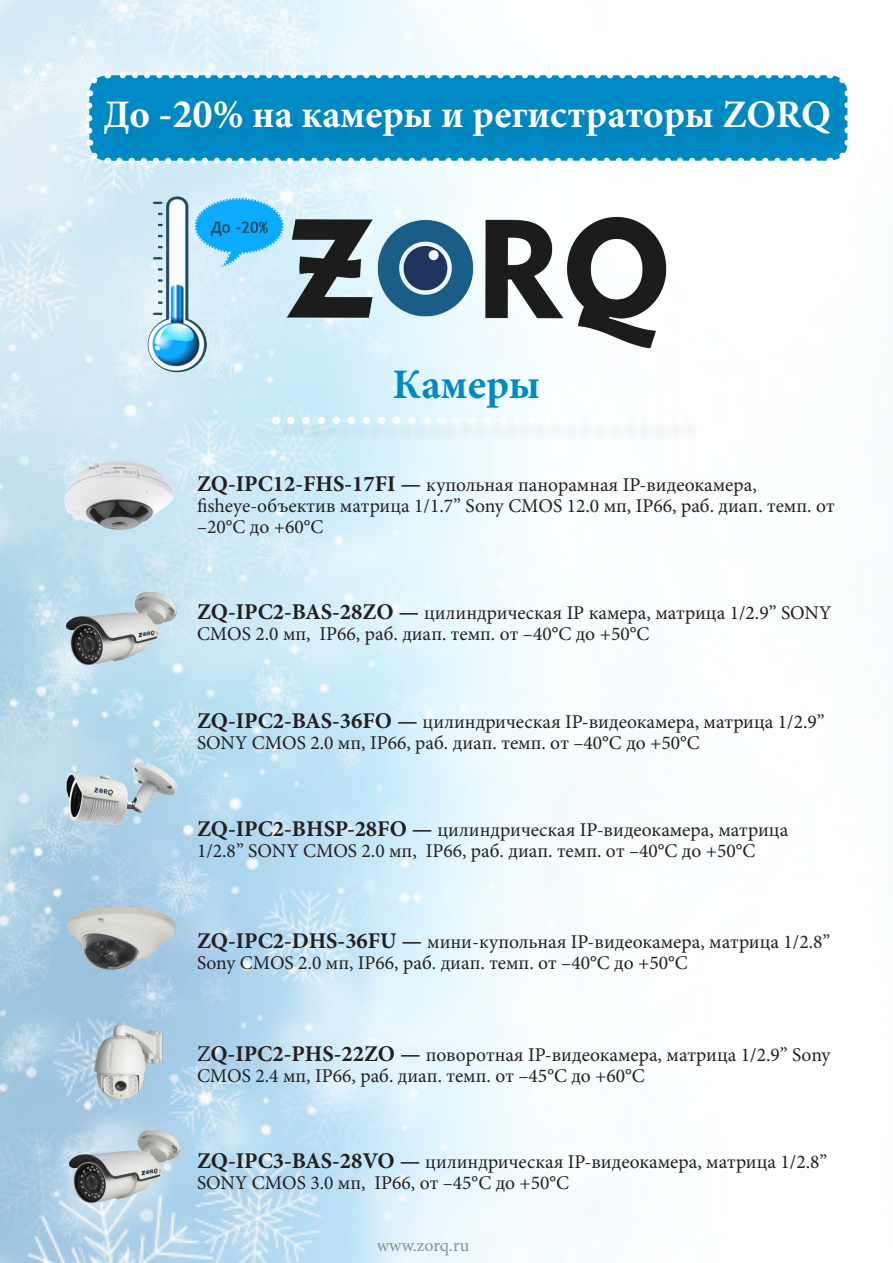
<style>
.page{position:relative;width:893px;height:1263px;background:#fff}
.page>*{position:absolute;margin:0;border:0;box-sizing:border-box;transform-origin:0 0}
.t1{font:700 42px "Minion Pro";letter-spacing:-.005em;color:#008ac5}
.t2{font:700 39px "Minion Pro";color:#fff}
.Paragraph_Style_1{font:19.5px/21px "Minion Pro";color:#231f20}
.t3{font:18px "Minion Pro";letter-spacing:.005em;color:#8d8f92}
.s1{font-size:40.5px}
.s2{font-weight:700;font-size:22.5px}
.s3{font-size:22.5px}
</style>
<div class="page">
<img style="left:0;top:1px;width:848px;height:1261px">
<div style="left:89px;top:75px;width:758px;height:86px;background:#008ac5;border-radius:18px"></div>
<svg style="left:119px;top:158px;width:704px;height:6px"></svg>
<svg style="left:86px;top:106px;width:22px;height:61px"></svg>
<svg style="left:829px;top:140px;width:19px;height:24px"></svg>
<svg style="left:829px;top:69px;width:19px;height:61px"></svg>
<svg style="left:83px;top:72px;width:734px;height:24px"></svg>
<div style="left:275px;top:419px;width:427px;height:23px;background:#231f20;opacity:.1"></div>
<svg style="left:291px;top:417px;width:381px;height:7px"></svg>
<img style="left:61px;top:461px;width:119px;height:79px">
<img style="left:61px;top:589px;width:119px;height:83px">
<img style="left:64px;top:1127px;width:119px;height:83px">
<img style="left:63px;top:759px;width:119px;height:75px">
<img style="left:61px;top:890px;width:119px;height:83px">
<img style="left:83px;top:1020px;width:90px;height:83px">
<img style="left:290px;top:211px;width:382px;height:144px">
<img style="left:125px;top:180px;width:165px;height:201px">
<div style="left:107px;top:104px;width:740px;height:50px;background:#0089c3"></div>
<p class="t2" style="left:104px;top:87px;width:728px">До <span class="s1">-20%</span> на камеры и регистраторы ZORQ</p>
<p class="t1" style="left:393px;top:355px;width:149px">Камеры</p>
<p class="Paragraph_Style_1" style="left:197px;top:475px;width:639px"><span class="s2">ZQ-IPC12-FHS-17FI —</span> купольная панорамная IP-видеокамера, fisheye-объектив матрица 1/1.7” Sony CMOS 12.0 мп, IP66, раб. диап. темп. от –20°С до +60°С</p>
<p class="Paragraph_Style_1" style="left:197px;top:602px;width:636px"><span class="s2">ZQ-IPC2-BAS-28ZO —</span> цилиндрическая IP камера, матрица 1/2.9” SONY<br>CMOS 2.0 мп, IP66, раб. диап. темп. от –40°С до +50°С</p>
<p class="Paragraph_Style_1" style="left:197px;top:711px;width:629px"><span class="s2">ZQ-IPC2-BAS-36FO —</span> цилиндрическая IP-видеокамера, матрица 1/2.9”<br>SONY CMOS 2.0 мп, IP66, раб. диап. темп. от –40°С до +50°С</p>
<p class="Paragraph_Style_1" style="left:197px;top:820px;width:593px"><span class="s2">ZQ-IPC2-BHSP-28FO —</span> цилиндрическая IP-видеокамера, матрица<br>1/2.8” SONY CMOS 2.0 мп, IP66, раб. диап. темп. от –40°С до +50°С</p>
<p class="Paragraph_Style_1" style="left:197px;top:932px;width:635px"><span class="s2">ZQ-IPC2-DHS-36FU —</span> мини-купольная IP-видеокамера, матрица 1/2.8”<br>Sony CMOS 2.0 мп, IP66, раб. диап. темп. от –40°С до +50°С</p>
<p class="Paragraph_Style_1" style="left:197px;top:1044px;width:635px"><span class="s3">Z</span><span class="s2">Q-IPC2-PHS-22ZO —</span> поворотная IP-видеокамера, матрица 1/2.9” Sony<br>CMOS 2.4 мп, IP66, раб. диап. темп. от –45°С до +60°С</p>
<p class="Paragraph_Style_1" style="left:197px;top:1151px;width:632px"><span class="s2">ZQ-IPC3-BAS-28VO —</span> цилиндрическая IP-видеокамера, матрица 1/2.8”<br>SONY CMOS 3.0 мп, IP66, от –45°С до +50°С</p>
<p class="t3" style="left:377px;top:1233px;width:94px">www.zorq.ru</p>
</div>
